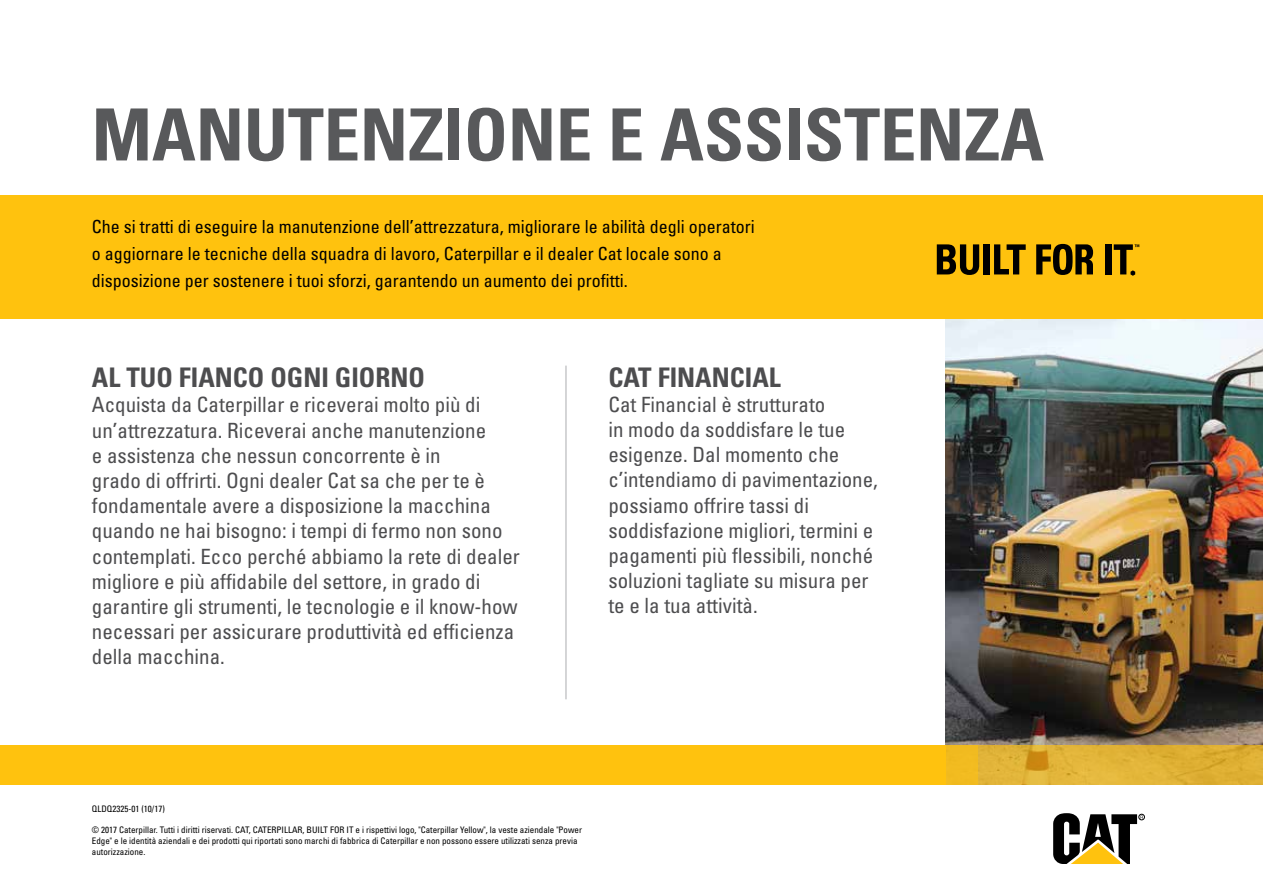
<style>
.page{position:relative;width:1263px;height:893px;background:#fff}
.page>*{position:absolute;margin:0;border:0;box-sizing:border-box;transform-origin:0 0}
.t1{font:700 condensed 72px "Univers LT Std";color:#58595b}
.t2{font:700 condensed 27px "Univers LT Std";color:#4d4d4f}
.t3{font:condensed 21px/25.2px "Univers LT Std";color:#4d4d4f}
.t4{font:condensed 18px/27px "Univers LT Std";color:#000}
.t5{font:condensed 9px/10.8px "Univers LT Std";color:#000}
</style>
<div class="page">
<img style="left:945px;top:318px;width:318px;height:428px">
<div style="left:0;top:195px;width:1263px;height:123px;background:#ffc20e"></div>
<div style="left:0;top:746px;width:945px;height:39px;background:#ffc20e"></div>
<div style="left:945px;top:746px;width:33px;height:39px;background:#f1bb20"></div>
<svg style="left:978px;top:746px;width:285px;height:39px;background:#dfb035"></svg>
<svg style="left:937px;top:244px;width:42px;height:31px"></svg>
<div style="left:983px;top:244px;width:7px;height:30px;background:#000"></div>
<svg style="left:994px;top:244px;width:32px;height:30px"></svg>
<svg style="left:1036px;top:244px;width:57px;height:31px"></svg>
<div style="left:1105px;top:244px;width:6px;height:30px;background:#000"></div>
<svg style="left:1114px;top:244px;width:25px;height:32px"></svg>
<hr style="left:565px;top:366px;width:2px;height:333px;background:#c7c8ca">
<svg style="left:1053px;top:813px;width:90px;height:51px"></svg>
<div style="left:1138px;top:814px;width:7px;height:6px;border:1px solid #000;border-radius:50%"></div>
<h1 class="t1" style="left:92px;top:91px;width:954px">MANUTENZIONE E ASSISTENZA</h1>
<p class="t4" style="left:92px;top:213px;width:664px">Che si tratti di eseguire la manutenzione dell’attrezzatura, migliorare le abilità degli operatori o aggiornare le tecniche della squadra di lavoro, Caterpillar e il dealer Cat locale sono a disposizione per sostenere i tuoi sforzi, garantendo un aumento dei profitti.</p>
<p class="t2" style="left:92px;top:361px;width:334px">AL TUO FIANCO OGNI GIORNO</p>
<p class="t3" style="left:92px;top:392px;width:429px">Acquista da Caterpillar e riceverai molto più di un’attrezzatura. Riceverai anche manutenzione<br>e assistenza che nessun concorrente è in<br>grado di offrirti. Ogni dealer Cat sa che per te è fondamentale avere a disposizione la macchina quando ne hai bisogno: i tempi di fermo non sono contemplati. Ecco perché abbiamo la rete di dealer migliore e più affidabile del settore, in grado di garantire gli strumenti, le tecnologie e il know-how necessari per assicurare produttività ed efficienza della macchina.</p>
<p class="t2" style="left:608px;top:360px;width:174px">CAT FINANCIAL</p>
<p class="t3" style="left:608px;top:391px;width:271px">Cat Financial è strutturato<br>in modo da soddisfare le tue esigenze. Dal momento che c’intendiamo di pavimentazione, possiamo offrire tassi di soddisfazione migliori, termini e pagamenti più flessibili, nonché soluzioni tagliate su misura per te e la tua attività.</p>
<p class="t5" style="left:92px;top:803px;width:74px">QLDQ2325-01 (10/17)</p>
<p class="t5" style="left:92px;top:824px;width:492px">© 2017 Caterpillar. Tutti i diritti riservati. CAT, CATERPILLAR, BUILT FOR IT e i rispettivi logo, "Caterpillar Yellow", la veste aziendale "Power<br>Edge" e le identità aziendali e dei prodotti qui riportati sono marchi di fabbrica di Caterpillar e non possono essere utilizzati senza previa autorizzazione.</p>
</div>
